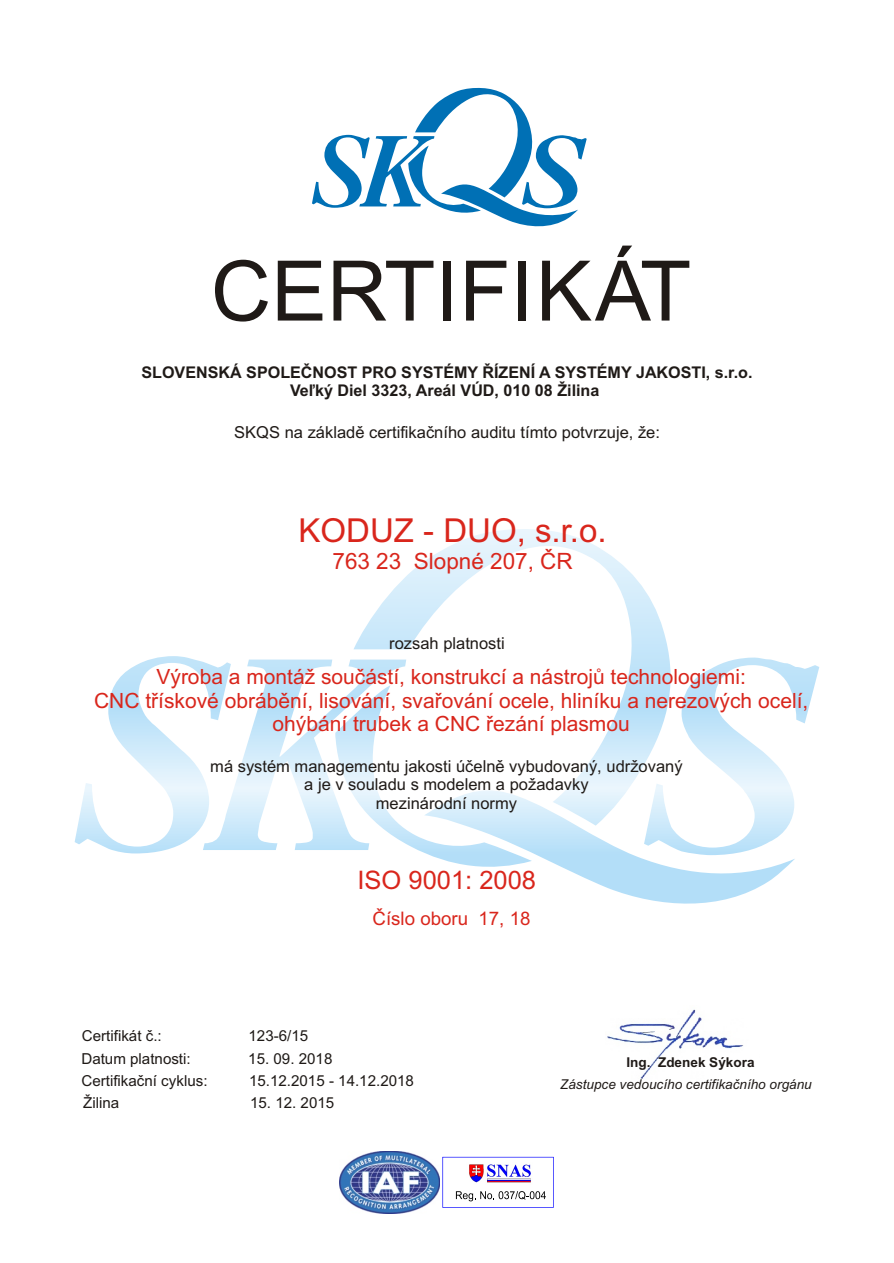
<style>
.page{position:relative;width:894px;height:1263px;background:#fff}
.page>*{position:absolute;margin:0;border:0;box-sizing:border-box;transform-origin:0 0}
.t1{font:83.55px "Arial";color:#1f1a17}
.t2{font:33px "Arial";color:#d9261c}
.t3{font:25.5px "Arial";color:#d9261c}
.t4{font:22.5px "Arial";color:#d9261c}
.t5{font:21px/23.4px "Arial";color:#d9261c;text-align:center}
.t6{font:18.75px "Arial";color:#d9261c}
.t7{font:16.5px/18.5px "Arial";color:#1f1a17;text-align:center}
.t8{font:700 16.05px/18px "Arial";color:#1f1a17;text-align:center}
.t9{font:15.15px "Arial";color:#1f1a17}
.t10{font:italic 13.5px "Arial";color:#1f1a17}
.t11{font:700 13.5px "Arial";color:#1f1a17}
</style>
<div class="page">
<img style="left:607px;top:1009px;width:136px;height:70px">
<svg style="left:75px;top:529px;width:744px;height:375px"></svg>
<svg style="left:312px;top:88px;width:275px;height:139px"></svg>
<hr style="left:442px;top:1157px;width:1px;height:50px;background:#00f">
<hr style="left:443px;top:1207px;width:110px;height:1px;background:#00f">
<hr style="left:553px;top:1157px;width:1px;height:50px;background:#00f">
<hr style="left:443px;top:1157px;width:110px;height:1px;background:#00f">
<svg style="left:456px;top:1191px;width:90px;height:10px"></svg>
<img style="left:469px;top:1164px;width:62px;height:19px">
<img style="left:340px;top:1152px;width:99px;height:61px">
<h1 class="t1" style="left:211px;top:260px;width:482px">CERTIFIKÁT</h1>
<p class="t8" style="left:141px;top:365px;width:613px">SLOVENSKÁ SPOLEÈNOST PRO SYSTÉMY ØÍZENÍ A SYSTÉMY JAKOSTI, s.r.o.<br>Ve¾ký Diel 3323, Areál VÚD, 010 08 Žilina</p>
<p class="t7" style="left:234px;top:424px;width:427px">SKQS na základì certifikaèního auditu tímto potvrzuje, že:</p>
<h2 class="t2" style="left:299px;top:518px;width:310px">KODUZ - DUO, s.r.o.</h2>
<h3 class="t4" style="left:333px;top:553px;width:242px">763 23 Slopné 207, ÈR</h3>
<p class="t7" style="left:389px;top:635px;width:117px">rozsah platnosti</p>
<p class="t5" style="left:94px;top:667px;width:716px">Výroba a montáž souèástí, konstrukcí a nástrojù technologiemi:<br>CNC tøískové obrábìní, lisování, svaøování ocele, hliníku a nerezových ocelí, ohýbání trubek a CNC øezání plasmou</p>
<p class="t7" style="left:210px;top:758px;width:474px">má systém managementu jakosti úèelnì vybudovaný, udržovaný a je v souladu s modelem a požadavky<br>mezinárodní normy</p>
<h3 class="t3" style="left:358px;top:871px;width:180px">ISO 9001: 2008</h3>
<p class="t6" style="left:373px;top:912px;width:159px">Èíslo oboru 17, 18</p>
<p class="t9" style="left:82px;top:1030px;width:81px">Certifikát è.:</p>
<p class="t9" style="left:81px;top:1053px;width:111px">Datum platnosti:</p>
<p class="t9" style="left:249px;top:1030px;width:61px">123-6/15</p>
<p class="t9" style="left:248px;top:1053px;width:86px">15. 09. 2018</p>
<p class="t9" style="left:81px;top:1075px;width:128px">Certifikaèní cyklus:</p>
<p class="t9" style="left:249px;top:1075px;width:166px">15.12.2015 - 14.12.2018</p>
<p class="t9" style="left:83px;top:1097px;width:38px">Žilina</p>
<p class="t9" style="left:250px;top:1097px;width:86px">15. 12. 2015</p>
<p class="t11" style="left:626px;top:1057px;width:130px">Ing. Zdenek Sýkora</p>
<p class="t10" style="left:560px;top:1079px;width:253px">Zástupce vedoucího certifikaèního orgánu</p>
</div>
